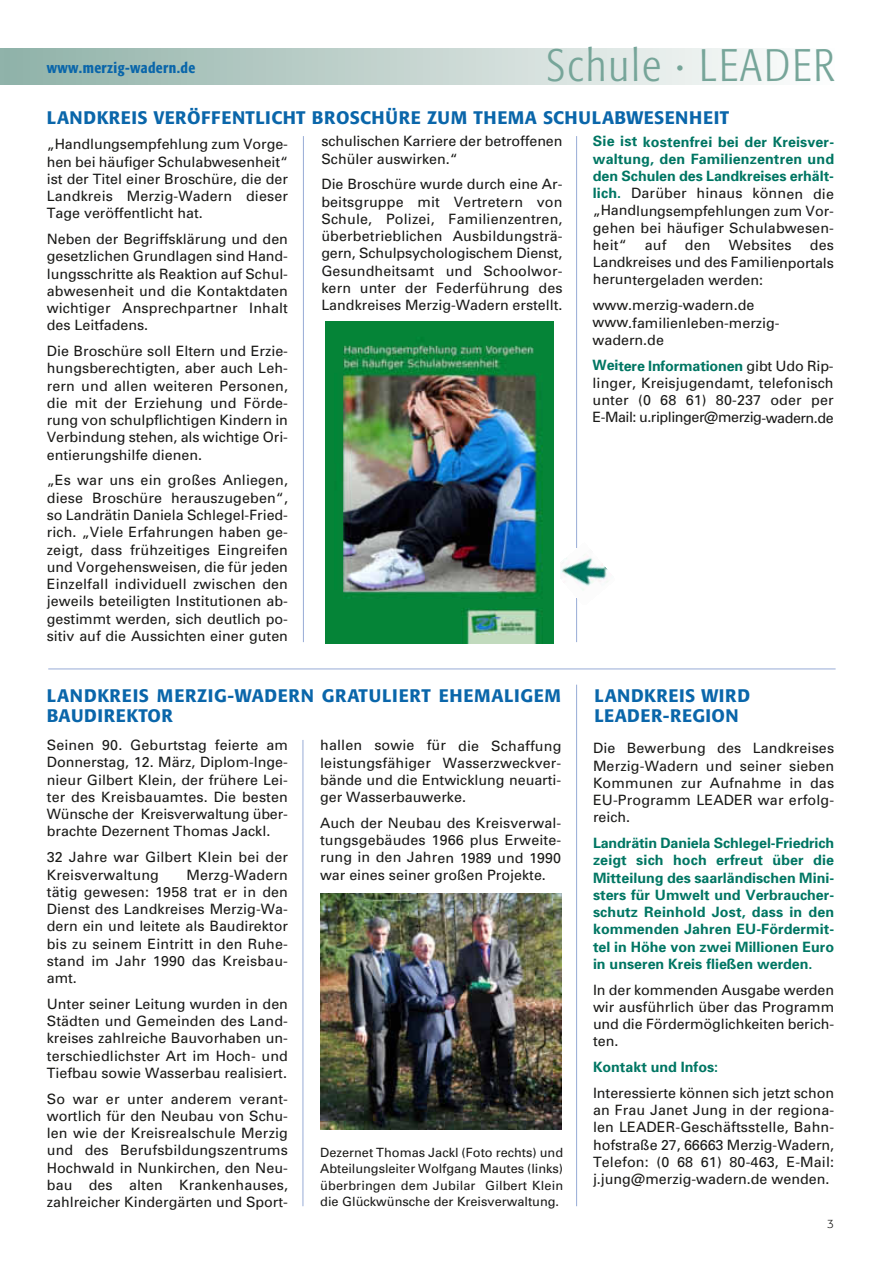
<style>
.page{position:relative;width:881px;height:1263px;background:#fff}
.page>*{position:absolute;margin:0;border:0;box-sizing:border-box;transform-origin:0 0}
.t1{font:300 45px "Formata Condensed BQ";letter-spacing:.05em;color:#76a599}
.t2{font:500 18px/19.5px "Formata";letter-spacing:.035em;color:#0a66aa}
.t3{font:500 15px "Formata Condensed BQ";letter-spacing:.025em;color:#0a66aa}
.t4{font:14.25px/17.2px "Univers";color:#1a1a18;text-align:justify}
.t5{font:700 14.25px/17.2px "Univers";color:#007663;text-align:justify}
.t6{font:12.75px/16.5px "Univers";color:#1a1a18;text-align:justify}
.t7{font:300 12px "Formata";color:#1a1a18}
.s1{font-weight:400;color:#1a1a18}
.s2{font-weight:700;color:#007663}
</style>
<div class="page">
<div style="left:0;top:48px;width:833px;height:36px;background:linear-gradient(to right,#90b1a7,#fefdfd)"></div>
<hr style="left:576px;top:136px;width:1px;height:506px;background:#97acd6">
<hr style="left:303px;top:136px;width:1px;height:506px;background:#97acd6">
<img style="left:560px;top:543px;width:48px;height:62px">
<hr style="left:48px;top:668px;width:787px;height:1px;background:#97acd6">
<hr style="left:302px;top:740px;width:1px;height:466px;background:#97acd6">
<img style="left:320px;top:893px;width:241px;height:236px">
<svg style="left:552px;top:321px;width:2px;height:322px"></svg>
<img style="left:325px;top:321px;width:227px;height:322px">
<hr style="left:576px;top:685px;width:1px;height:521px;background:#97acd6">
<p class="t3" style="left:47px;top:60px;width:150px">www.merzig-wadern.de</p>
<h1 class="t1" style="left:546px;top:42px;width:289px">Schule · LEADER</h1>
<p class="t2" style="left:47px;top:109px;width:683px">LANDKREIS VERÖFFENTLICHT BROSCHÜRE ZUM THEMA SCHULABWESENHEIT</p>
<p class="t4" style="left:47px;top:137px;width:242px">„Handlungsempfehlung zum Vorge&shy;hen bei häufiger Schulabwesenheit“ ist der Titel einer Broschüre, die der Landkreis Merzig-Wadern dieser Tage veröffentlicht hat.</p>
<p class="t4" style="left:47px;top:232px;width:242px">Neben der Begriffsklärung und den gesetzlichen Grundlagen sind Hand&shy;lungsschritte als Reaktion auf Schul&shy;abwesenheit und die Kontaktdaten wichtiger Ansprechpartner Inhalt des Leitfadens.</p>
<p class="t4" style="left:47px;top:344px;width:242px">Die Broschüre soll Eltern und Erzie&shy;hungsberechtigten, aber auch Leh&shy;rern und allen weiteren Personen, die mit der Erziehung und Förde&shy;rung von schulpflichtigen Kindern in Verbindung stehen, als wichtige Ori&shy;entierungshilfe dienen.</p>
<p class="t4" style="left:47px;top:473px;width:242px">„Es war uns ein großes Anliegen, diese Broschüre herauszugeben“, so Landrätin Daniela Schlegel-Fried&shy;rich. „Viele Erfahrungen haben ge&shy;zeigt, dass frühzeitiges Eingreifen und Vorgehensweisen, die für jeden Einzelfall individuell zwischen den jeweils beteiligten Institutionen ab&shy;gestimmt werden, sich deutlich po&shy;sitiv auf die Aussichten einer guten</p>
<p class="t4" style="left:321px;top:134px;width:242px">schulischen Karriere der betroffenen<br>Schüler auswirken.“</p>
<p class="t4" style="left:321px;top:177px;width:242px">Die Broschüre wurde durch eine Ar&shy;beitsgruppe mit Vertretern von Schule, Polizei, Familienzentren, überbetrieblichen Ausbildungsträ&shy;gern, Schulpsychologischem Dienst, Gesundheitsamt und Schoolwor&shy;kern unter der Federführung des Landkreises Merzig-Wadern erstellt.</p>
<p class="t2" style="left:47px;top:687px;width:515px">LANDKREIS MERZIG-WADERN GRATULIERT EHEMALIGEM<br>BAUDIREKTOR</p>
<p class="t4" style="left:47px;top:738px;width:242px">Seinen 90. Geburtstag feierte am Donnerstag, 12. März, Diplom-Inge&shy;nieur Gilbert Klein, der frühere Lei&shy;ter des Kreisbauamtes. Die besten Wünsche der Kreisverwaltung über&shy;brachte Dezernent Thomas Jackl.</p>
<p class="t4" style="left:47px;top:850px;width:242px">32 Jahre war Gilbert Klein bei der<br>Kreisverwaltung</p>
<p class="t4" style="left:47px;top:867px;width:242px;text-indent:140px">Merzg-Wadern tätig gewesen: 1958 trat er in den Dienst des Landkreises Merzig-Wa&shy;dern ein und leitete als Baudirektor bis zu seinem Eintritt in den Ruhe&shy;stand im Jahr 1990 das Kreisbau&shy;amt.</p>
<p class="t4" style="left:47px;top:996px;width:242px">Unter seiner Leitung wurden in den Städten und Gemeinden des Land&shy;kreises zahlreiche Bauvorhaben un&shy;terschiedlichster Art im Hoch- und Tiefbau sowie Wasserbau realisiert.</p>
<p class="t4" style="left:47px;top:1091px;width:242px">So war er unter anderem verant&shy;wortlich für den Neubau von Schu&shy;len wie der Kreisrealschule Merzig und des Berufsbildungszentrums Hochwald in Nunkirchen, den Neu&shy;bau des alten Krankenhauses, zahlreicher Kindergärten und Sport-</p>
<p class="t4" style="left:320px;top:738px;width:243px">hallen sowie für die Schaffung leistungsfähiger Wasserzweckver&shy;bände und die Entwicklung neuarti&shy;ger Wasserbauwerke.</p>
<p class="t4" style="left:320px;top:816px;width:243px">Auch der Neubau des Kreisverwal&shy;tungsgebäudes 1966 plus Erweite&shy;rung in den Jahren 1989 und 1990 war eines seiner großen Projekte.</p>
<p class="t6" style="left:320px;top:1145px;width:244px">Dezernet Thomas Jackl (Foto rechts) und Abteilungsleiter Wolfgang Mautes (links) überbringen dem Jubilar Gilbert Klein die Glückwünsche der Kreisverwaltung.</p>
<p class="t5" style="left:592px;top:134px;width:243px">Sie ist kostenfrei bei der Kreisver&shy;waltung, den Familienzentren und den Schulen des Landkreises erhält&shy;lich. <span class="s1">Darüber hinaus können die „Handlungsempfehlungen zum Vor&shy;gehen bei häufiger Schulabwesen&shy;heit“</span></p>
<p class="t4" style="left:644px;top:238px;width:23px">auf</p>
<p class="t4" style="left:684px;top:238px;width:27px">den</p>
<p class="t4" style="left:728px;top:238px;width:64px">Websites</p>
<p class="t4" style="left:592px;top:238px;width:243px;text-indent:217px">des Landkreises und des Familienportals heruntergeladen werden:</p>
<p class="t4" style="left:592px;top:298px;width:188px;text-align:left">www.merzig-wadern.de www.familienleben-merzig&shy;wadern.de</p>
<p class="t4" style="left:592px;top:358px;width:243px"><span class="s2">Weitere Informationen</span> gibt Udo Rip&shy;linger, Kreisjugendamt, telefonisch unter (0 68 61) 80-237 oder per E-Mail: u.riplinger@merzig-wadern.de</p>
<p class="t2" style="left:594px;top:687px;width:157px">LANDKREIS WIRD<br>LEADER-REGION</p>
<p class="t4" style="left:592px;top:741px;width:242px">Die Bewerbung des Landkreises Merzig-Wadern und seiner sieben Kommunen zur Aufnahme in das EU-Programm LEADER war erfolg&shy;reich.</p>
<p class="t5" style="left:592px;top:836px;width:242px">Landrätin Daniela Schlegel-Friedrich zeigt sich hoch erfreut über die Mitteilung des saarländischen Mini&shy;sters für Umwelt und Verbraucher&shy;schutz Reinhold Jost, dass in den kommenden Jahren EU-Fördermit&shy;tel in Höhe von zwei Millionen Euro in unseren Kreis fließen werden.</p>
<p class="t4" style="left:592px;top:982px;width:242px">In der kommenden Ausgabe werden wir ausführlich über das Programm und die Fördermöglichkeiten berich&shy;ten.</p>
<p class="t5" style="left:592px;top:1060px;width:127px">Kontakt und Infos:</p>
<p class="t4" style="left:592px;top:1085px;width:242px">Interessierte können sich jetzt schon an Frau Janet Jung in der regiona&shy;len LEADER-Geschäftsstelle, Bahn&shy;hofstraße 27, 66663 Merzig-Wadern, Telefon: (0 68 61) 80-463, E-Mail: j.jung@merzig-wadern.de wenden.</p>
<p class="t7" style="left:826px;top:1219px;width:8px">3</p>
</div>
